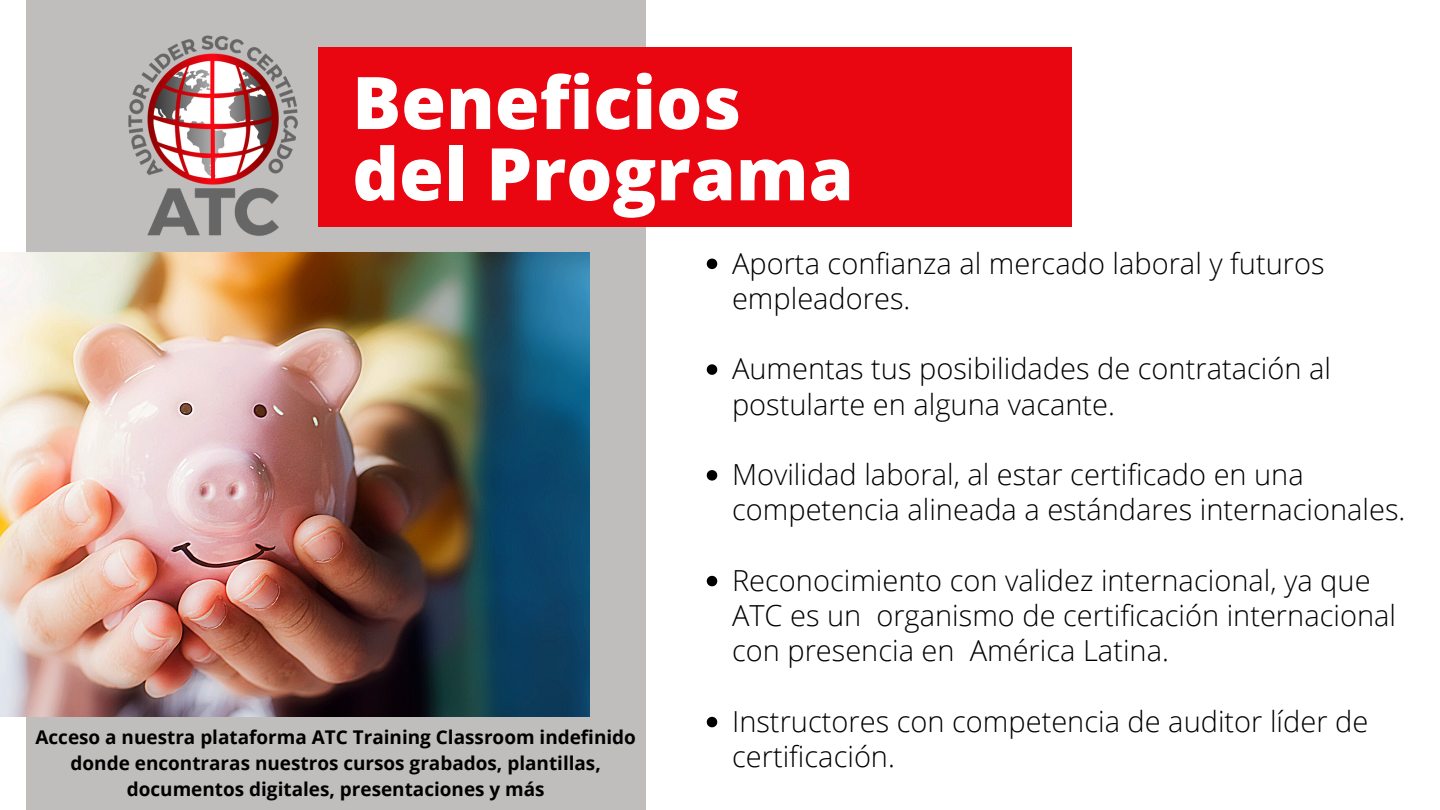
<style>
.page{position:relative;width:1440px;height:810px;background:#fff}
.page>*{position:absolute;margin:0;border:0;box-sizing:border-box;transform-origin:0 0}
.t1{font:800 72.6px/71.2px "Open Sans";color:#fff}
.t2{font:300 29px/35.2px "Open Sans";color:#000}
.t3{font:700 18.9px/26.2px "Open Sans";color:#000;text-align:center}
</style>
<div class="page">
<div style="left:26px;top:0;width:620px;height:810px;background:#c0bdbd"></div>
<div style="left:319px;top:47px;width:753px;height:180px;background:#e90610"></div>
<img style="left:0;top:253px;width:590px;height:464px">
<svg style="left:707px;top:259px;width:10px;height:10px"></svg>
<svg style="left:707px;top:364px;width:10px;height:11px"></svg>
<svg style="left:707px;top:470px;width:10px;height:11px"></svg>
<svg style="left:707px;top:576px;width:10px;height:10px"></svg>
<svg style="left:707px;top:717px;width:10px;height:10px"></svg>
<img style="left:128px;top:35px;width:170px;height:201px">
<p class="t1" style="left:352px;top:65px;width:503px">Beneficios del Programa</p>
<p class="t2" style="left:732px;top:245px;width:594px">Aporta confianza al mercado laboral y futuros empleadores.</p>
<p class="t2" style="left:732px;top:350px;width:600px">Aumentas tus posibilidades de contratación al postularte en alguna vacante.</p>
<p class="t2" style="left:732px;top:456px;width:675px">Movilidad laboral, al estar certificado en una competencia alineada a estándares internacionales.</p>
<p class="t3" style="left:36px;top:723px;width:602px">Acceso a nuestra plataforma ATC Training Classroom indefinido donde encontraras nuestros cursos grabados, plantillas, documentos digitales, presentaciones y más</p>
<p class="t2" style="left:732px;top:562px;width:666px">Reconocimiento con validez internacional, ya que<br>ATC es un organismo de certificación internacional con presencia en América Latina.</p>
<p class="t2" style="left:732px;top:703px;width:638px">Instructores con competencia de auditor líder de certificación.</p>
</div>
